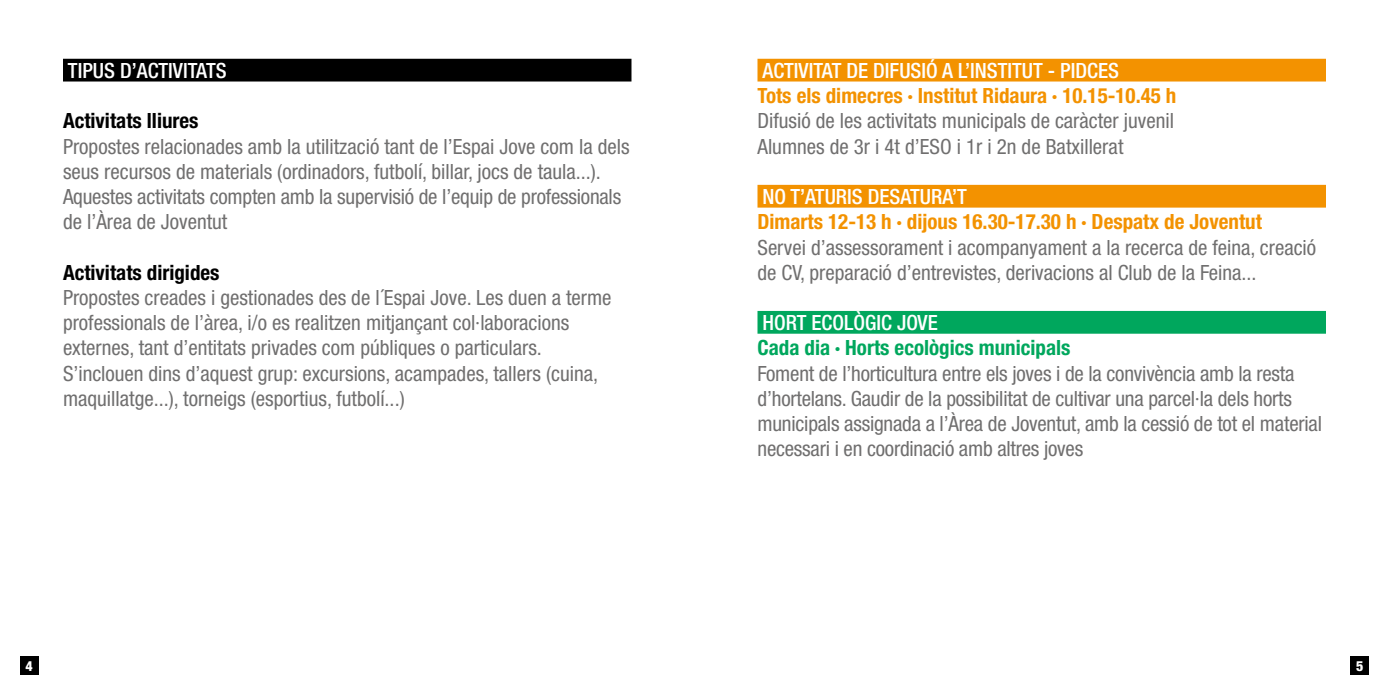
<style>
.page{position:relative;width:1389px;height:695px;background:#fff}
.page>*{position:absolute;margin:0;border:0;box-sizing:border-box;transform-origin:0 0}
.t1{font:condensed 21px/25.2px "Helvetica Neue LT Std";color:#706f6f}
.t2{font:700 condensed 21px "Helvetica Neue LT Std";color:#f39200}
.t3{font:500 condensed 21px "Helvetica Neue LT Std";color:#fff}
.t4{font:700 condensed 21px "Helvetica Neue LT Std";color:#000}
.t5{font:700 condensed 21px "Helvetica Neue LT Std";color:#00a75d}
.t6{font:800 condensed 14px "Helvetica Neue";color:#fff}
</style>
<div class="page">
<div style="left:20px;top:656px;width:18px;height:18px;background:#000"></div>
<div style="left:1351px;top:656px;width:18px;height:18px;background:#000"></div>
<div style="left:63px;top:59px;width:568px;height:22px;background:#000"></div>
<div style="left:757px;top:59px;width:569px;height:22px;background:#f39200"></div>
<div style="left:757px;top:185px;width:569px;height:22px;background:#f39200"></div>
<div style="left:757px;top:311px;width:569px;height:22px;background:#00a75d"></div>
<p class="t3" style="left:68px;top:58px;width:160px">TIPUS D’ACTIVITATS</p>
<p class="t4" style="left:63px;top:108px;width:137px">Activitats lliures</p>
<p class="t1" style="left:63px;top:133px;width:568px">Propostes relacionades amb la utilització tant de l’Espai Jove com la dels seus recursos de materials (ordinadors, futbolí, billar, jocs de taula...).<br>Aquestes activitats compten amb la supervisió de l’equip de professionals de l’Àrea de Joventut</p>
<p class="t4" style="left:63px;top:259px;width:158px">Activitats dirigides</p>
<p class="t1" style="left:63px;top:285px;width:550px">Propostes creades i gestionades des de l´Espai Jove. Les duen a terme professionals de l’àrea, i/o es realitzen mitjançant col·laboracions externes, tant d’entitats privades com públiques o particulars.<br>S’inclouen dins d’aquest grup: excursions, acampades, tallers (cuina, maquillatge...), torneigs (esportius, futbolí...)</p>
<p class="t3" style="left:762px;top:58px;width:358px">ACTIVITAT DE DIFUSIÓ A L’INSTITUT - PIDCES</p>
<p class="t2" style="left:757px;top:83px;width:420px">Tots els dimecres · Institut Ridaura · 10.15-10.45 h</p>
<p class="t1" style="left:757px;top:108px;width:418px">Difusió de les activitats municipals de caràcter juvenil<br>Alumnes de 3r i 4t d’ESO i 1r i 2n de Batxillerat</p>
<p class="t3" style="left:762px;top:184px;width:206px">NO T’ATURIS DESATURA’T</p>
<p class="t2" style="left:757px;top:209px;width:506px">Dimarts 12-13 h · dijous 16.30-17.30 h · Despatx de Joventut</p>
<p class="t1" style="left:757px;top:234px;width:560px">Servei d’assessorament i acompanyament a la recerca de feina, creació de CV, preparació d’entrevistes, derivacions al Club de la Feina...</p>
<p class="t3" style="left:762px;top:310px;width:177px">HORT ECOLÒGIC JOVE</p>
<p class="t5" style="left:757px;top:335px;width:315px">Cada dia · Horts ecològics municipals</p>
<p class="t1" style="left:757px;top:360px;width:566px">Foment de l’horticultura entre els joves i de la convivència amb la resta d’hortelans. Gaudir de la possibilitat de cultivar una parcel·la dels horts municipals assignada a l’Àrea de Joventut, amb la cessió de tot el material necessari i en coordinació amb altres joves</p>
<p class="t6" style="left:26px;top:656px;width:9px">4</p>
<p class="t6" style="left:1356px;top:656px;width:9px">5</p>
</div>
